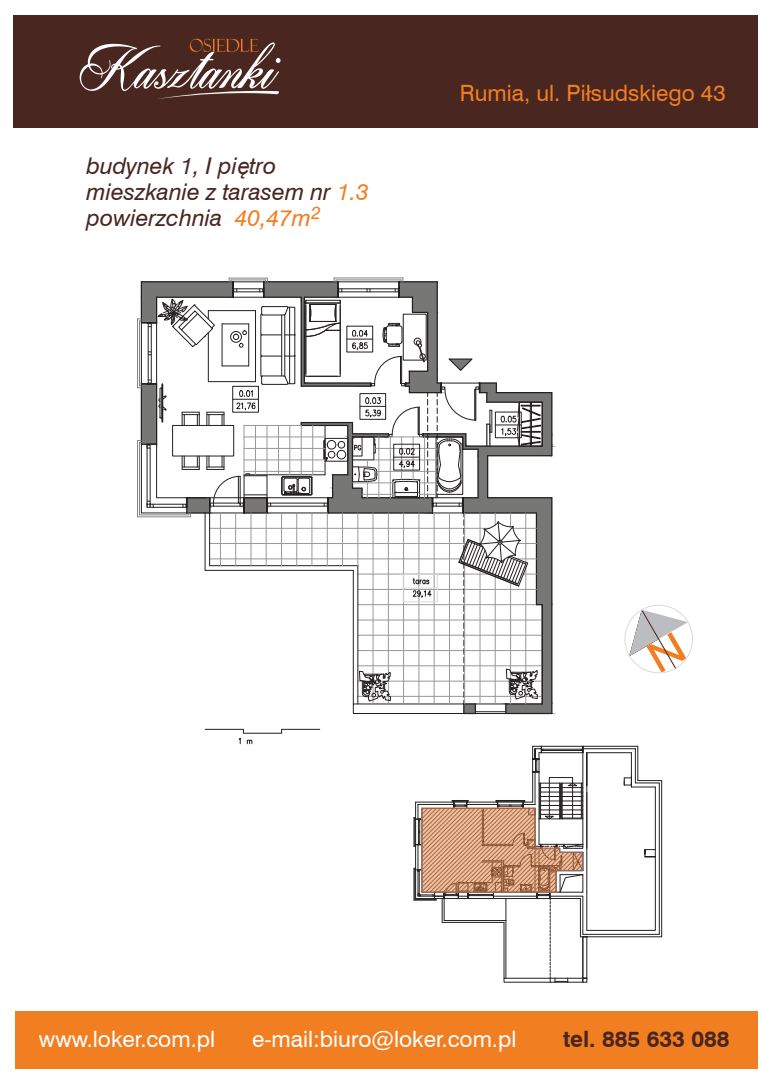
<style>
.page{position:relative;width:773px;height:1084px;background:#fff}
.page>*{position:absolute;margin:0;border:0;box-sizing:border-box;transform-origin:0 0}
.t1{font:65.38px "Pharmount Personal Use Only";color:#fff;scale:.94 1}
.t2{font:italic 23.12px/26.2px "Swiss 721 BT";color:#4a2621}
.t3{font:22.5px "Swiss 721 BT";color:#fff}
.t4{font:22.5px "Swiss 721 BT";color:#f17f22}
.t5{font:700 22.5px "Swiss 721 BT";color:#4a2621}
.s1{font-family:"Arial";font-size:22.5px}
.s2{color:#f17f22}
</style>
<div class="page">
<div style="left:14px;top:15px;width:744px;height:113px;background:#4a2621"></div>
<svg style="left:158px;top:90px;width:121px;height:9px"></svg>
<svg style="left:190px;top:39px;width:68px;height:13px"></svg>
<div style="left:15px;top:1010px;width:743px;height:58px;background:#f17f22"></div>
<div style="left:625px;top:605px;width:68px;height:68px;border:1px solid #dcdbda;border-radius:50%"></div>
<svg style="left:629px;top:609px;width:59px;height:63px"></svg>
<hr style="left:137px;top:319px;width:1px;height:69px;background:#848484">
<hr style="left:137px;top:440px;width:1px;height:77px;background:#848484">
<svg style="left:205px;top:728px;width:115px;height:16px"></svg>
<svg style="left:138px;top:278px;width:414px;height:436px"></svg>
<svg style="left:414px;top:746px;width:248px;height:236px"></svg>
<svg style="left:421px;top:807px;width:114px;height:85px;background:#ce9978"></svg>
<svg style="left:533px;top:847px;width:23px;height:45px"></svg>
<svg style="left:555px;top:847px;width:5px;height:23px"></svg>
<svg style="left:558px;top:851px;width:25px;height:19px"></svg>
<h1 class="t1" style="left:80px;top:33px;width:206px">Kasztanki</h1>
<p class="t2" style="left:87px;top:152px;width:284px">budynek 1, I pi<span class="s1">ę</span>tro mieszkanie z tarasem nr <span class="s2">1.3 </span>powierzchnia <span class="s2">40,47m</span><sup>2</sup></p>
<p class="t4" style="left:460px;top:79px;width:267px">Rumia, ul. Piłsudskiego 43</p>
<p class="t3" style="left:39px;top:1025px;width:178px">www.loker.com.pl</p>
<p class="t3" style="left:252px;top:1025px;width:266px">e-mail:biuro@loker.com.pl</p>
<p class="t5" style="left:563px;top:1025px;width:168px">tel. 885 633 088</p>
</div>
